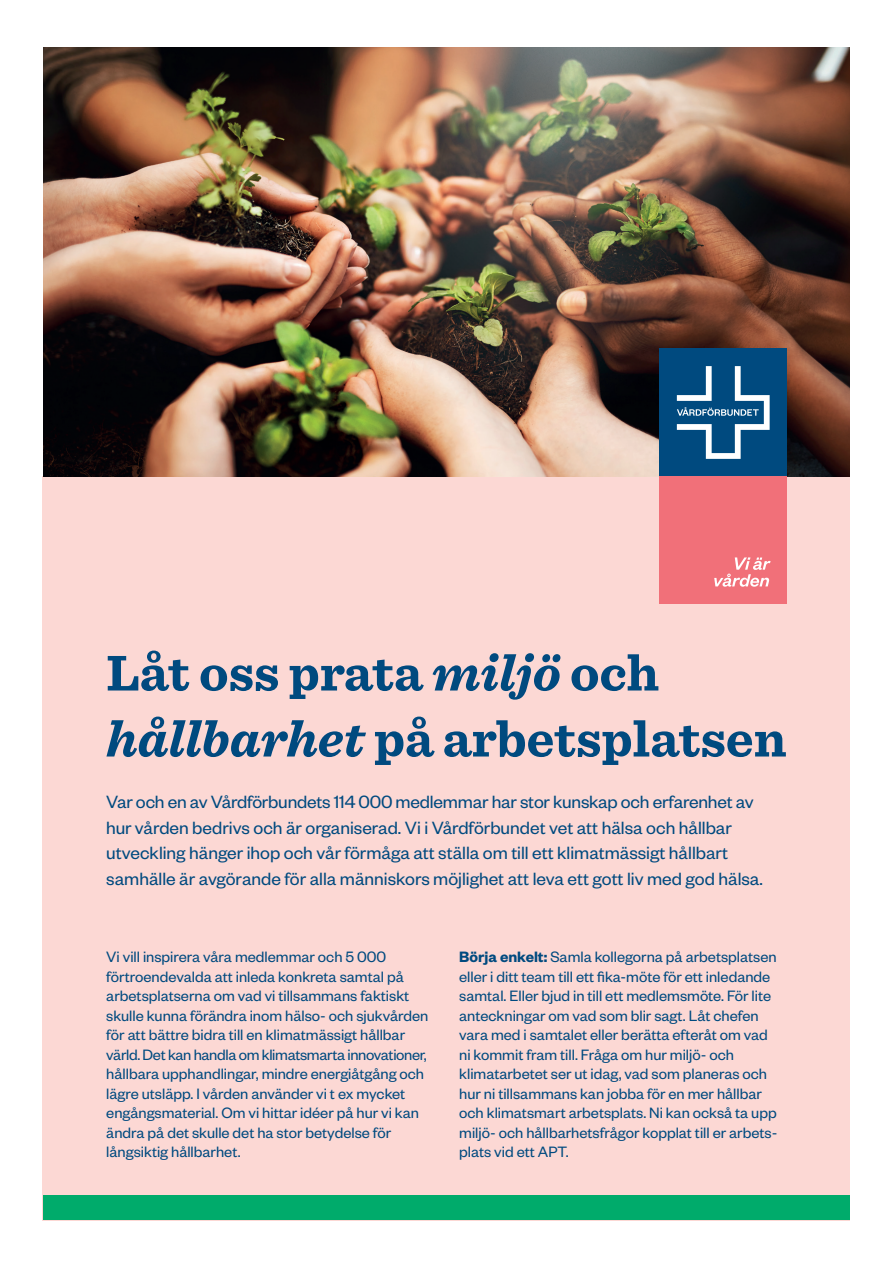
<style>
.page{position:relative;width:893px;height:1263px;background:#fff}
.page>*{position:absolute;margin:0;border:0;box-sizing:border-box;transform-origin:0 0}
.t1{font:700 52.5px/66px "Sentinel";color:#004a7f}
.t2{font:19.5px/25.5px "Founders Grotesk";color:#004a7f}
.t3{font:16.5px/19.5px "Founders Grotesk";color:#004a7f}
.s1{font-style:italic}
.s2{font-weight:600}
</style>
<div class="page">
<div style="left:43px;top:476px;width:807px;height:744px;background:#fcd8d4"></div>
<div style="left:43px;top:1196px;width:807px;height:24px;background:#00ab6b"></div>
<img style="left:43px;top:47px;width:807px;height:429px">
<div style="left:659px;top:476px;width:128px;height:128px;background:#f17079"></div>
<svg style="left:714px;top:557px;width:57px;height:30px"></svg>
<div style="left:659px;top:349px;width:128px;height:127px;background:#004a7f"></div>
<svg style="left:677px;top:366px;width:93px;height:93px"></svg>
<h1 class="t1" style="left:106px;top:638px;width:682px">Låt oss prata <span class="s1">miljö</span> och <span class="s1">hållbarhet</span> på arbetsplatsen</h1>
<p class="t2" style="left:106px;top:788px;width:658px">Var och en av Vårdförbundets 114 000 medlemmar har stor kunskap och erfarenhet av hur vården bedrivs och är organiserad. Vi i Vårdförbundet vet att hälsa och hållbar utveckling hänger ihop och vår förmåga att ställa om till ett klimatmässigt hållbart samhälle är avgörande för alla människors möjlighet att leva ett gott liv med god hälsa.</p>
<p class="t3" style="left:106px;top:946px;width:323px">Vi vill inspirera våra medlemmar och 5 000 förtroendevalda att inleda konkreta samtal på arbetsplatserna om vad vi tillsammans faktiskt skulle kunna förändra inom hälso- och sjukvården för att bättre bidra till en klimatmässigt hållbar värld. Det kan handla om klimatsmarta innovationer, hållbara upphandlingar, mindre energiåtgång och lägre utsläpp. I vården använder vi t ex mycket engångsmaterial. Om vi hittar idéer på hur vi kan ändra på det skulle det ha stor betydelse för långsiktig hållbarhet.</p>
<p class="t3" style="left:459px;top:946px;width:320px"><span class="s2">Börja enkelt:</span> Samla kollegorna på arbetsplatsen eller i ditt team till ett fika-möte för ett inledande samtal. Eller bjud in till ett medlemsmöte. För lite anteckningar om vad som blir sagt. Låt chefen vara med i samtalet eller berätta efteråt om vad ni kommit fram till. Fråga om hur miljö- och klimatarbetet ser ut idag, vad som planeras och hur ni tillsammans kan jobba för en mer hållbar och klimatsmart arbetsplats. Ni kan också ta upp miljö- och hållbarhetsfrågor kopplat till er arbets&shy;plats vid ett APT.</p>
</div>
